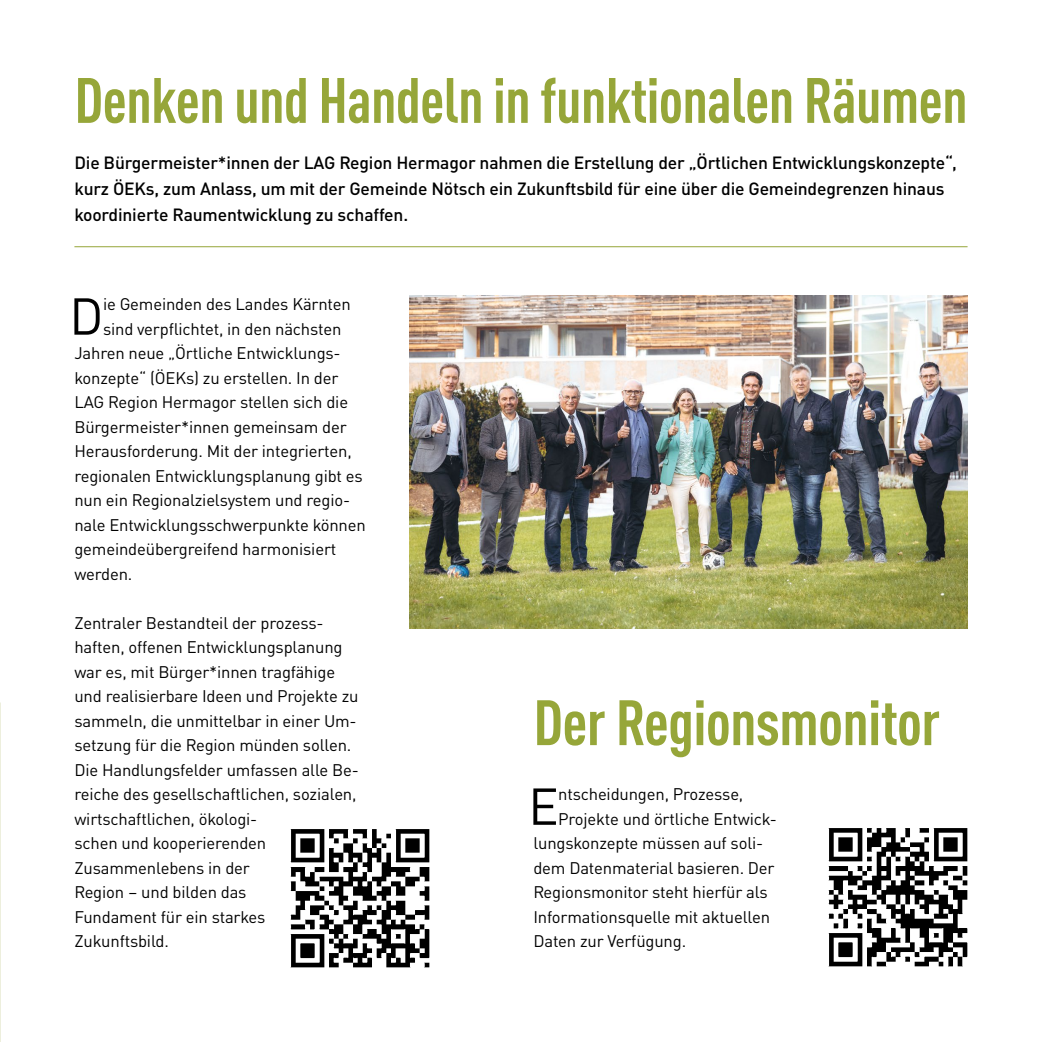
<style>
.page{position:relative;width:1042px;height:1042px;background:#fff}
.page>*{position:absolute;margin:0;border:0;box-sizing:border-box;transform-origin:0 0}
.ÜS-1{font:700 condensed 63px "DINOT";letter-spacing:-.01em;color:#96a639}
.P-init{font:51.1px "DINOT";color:#000}
.VSP{font:500 17.5px/26.2px "DINOT";letter-spacing:-.01em;color:#000}
.P-init-2{font:16.62px/24.5px "DINOT";letter-spacing:-.01em;color:#000}
</style>
<div class="page">
<hr style="left:74px;top:246px;width:893px;height:1px;background:#96a639">
<img style="left:409px;top:295px;width:558px;height:334px">
<img style="left:828px;top:828px;width:140px;height:139px">
<img style="left:290px;top:829px;width:140px;height:139px">
<p class="ÜS-1" style="left:74px;top:54px;width:895px">Denken und Handeln in funktionalen Räumen</p>
<p class="VSP" style="left:74px;top:148px;width:884px">Die Bürgermeister*innen der LAG Region Hermagor nahmen die Erstellung der „Örtlichen Entwicklungskonzepte“, kurz ÖEKs, zum Anlass, um mit der Gemeinde Nötsch ein Zukunftsbild für eine über die Gemeindegrenzen hinaus koordinierte Raumentwicklung zu schaffen.</p>
<p class="P-init" style="left:69px;top:277px;width:36px">D</p>
<p class="P-init-2" style="left:103px;top:291px;width:249px">ie Gemeinden des Landes Kärnten</p>
<p class="P-init-2" style="left:103px;top:315px;width:240px">sind verpflichtet, in den nächsten</p>
<p class="P-init-2" style="left:74px;top:340px;width:268px">Jahren neue „Örtliche Entwicklungs-</p>
<p class="P-init-2" style="left:74px;top:364px;width:265px">konzepte“ (ÖEKs) zu erstellen. In der</p>
<p class="P-init-2" style="left:74px;top:389px;width:275px">LAG Region Hermagor stellen sich die</p>
<p class="P-init-2" style="left:74px;top:413px;width:274px">Bürgermeister*innen gemeinsam der</p>
<p class="P-init-2" style="left:74px;top:438px;width:279px">Herausforderung. Mit der integrierten,</p>
<p class="P-init-2" style="left:74px;top:462px;width:290px">regionalen Entwicklungsplanung gibt es</p>
<p class="P-init-2" style="left:74px;top:487px;width:277px">nun ein Regionalzielsystem und regio-</p>
<p class="P-init-2" style="left:74px;top:511px;width:293px">nale Entwicklungsschwerpunkte können</p>
<p class="P-init-2" style="left:74px;top:536px;width:263px">gemeindeübergreifend harmonisiert</p>
<p class="P-init-2" style="left:74px;top:560px;width:59px">werden.</p>
<p class="P-init-2" style="left:74px;top:609px;width:286px">Zentraler Bestandteil der prozess&shy;haften, offenen Entwicklungsplanung war es, mit Bürger*innen tragfähige und realisierbare Ideen und Projekte zu sammeln, die unmittelbar in einer Um&shy;setzung für die Region münden sollen.<br>Die Handlungsfelder umfassen alle Be&shy;reiche des gesellschaftlichen, sozialen, wirtschaftlichen, ökologi-<br>schen und kooperierenden<br>Zusammenlebens in der<br>Region – und bilden das<br>Fundament für ein starkes<br>Zukunftsbild.</p>
<p class="ÜS-1" style="left:533px;top:676px;width:408px">Der Regionsmonitor</p>
<p class="P-init" style="left:528px;top:767px;width:32px">E</p>
<p class="P-init-2" style="left:558px;top:781px;width:187px">ntscheidungen, Prozesse,</p>
<p class="P-init-2" style="left:558px;top:805px;width:220px">Projekte und örtliche Entwick-</p>
<p class="P-init-2" style="left:533px;top:830px;width:231px">lungskonzepte müssen auf soli-</p>
<p class="P-init-2" style="left:533px;top:854px;width:243px">dem Datenmaterial basieren. Der</p>
<p class="P-init-2" style="left:533px;top:879px;width:236px">Regionsmonitor steht hierfür als</p>
<p class="P-init-2" style="left:533px;top:903px;width:238px">Informationsquelle mit aktuellen</p>
<p class="P-init-2" style="left:533px;top:928px;width:154px">Daten zur Verfügung.</p>
</div>
